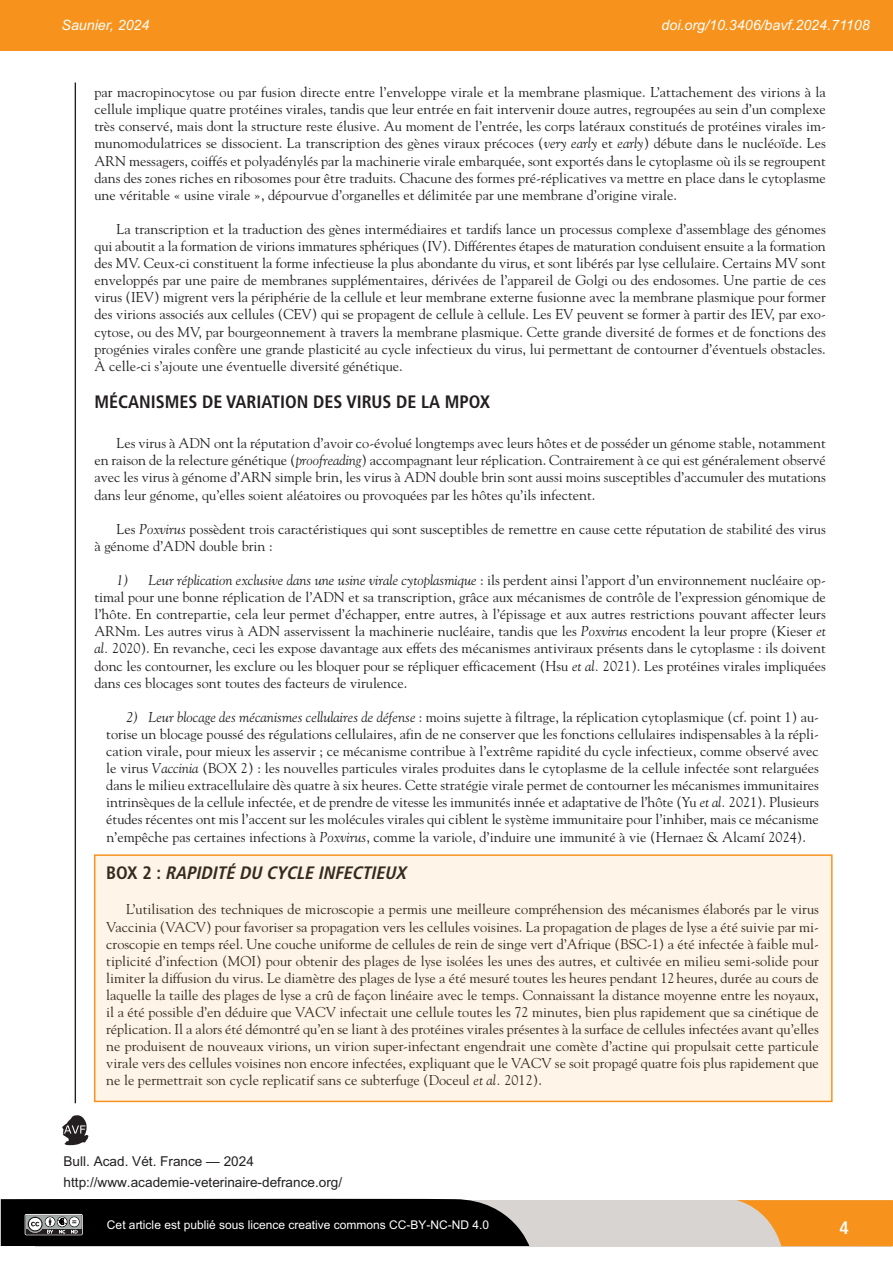
<style>
.page{position:relative;width:893px;height:1263px;background:#fff}
.page>*{position:absolute;margin:0;border:0;box-sizing:border-box;transform-origin:0 0}
.t1{font:700 condensed 18px "Frutiger";color:#231f20}
.t2{font:italic 700 condensed 18px "Frutiger";color:#231f20}
.t3{font:700 condensed 18px "Frutiger";color:#fff}
.t4{font:14.25px/17.1px "Goudy";color:#231f20;text-align:justify}
.t5{font:italic 14.25px "Arial";color:#fff}
.t6{font:13.65px/21px "Arial";color:#231f20}
.t7{font:12px "Arial";color:#fff}
.s1{font-style:italic}
.s2{font-style:normal}
</style>
<div class="page">
<div style="left:35px;top:1199px;width:856px;height:47px;background:#d7d4d2"></div>
<svg style="left:736px;top:1200px;width:157px;height:46px"></svg>
<svg style="left:62px;top:1115px;width:26px;height:30px"></svg>
<div style="left:0;top:0;width:893px;height:51px;background:#f7931d"></div>
<hr style="left:75px;top:82px;width:1px;height:1021px;background:#231f20">
<svg style="left:1px;top:1198px;width:528px;height:48px;background:#131313"></svg>
<div style="left:95px;top:856px;width:736px;height:245px;background:#fef4e8"></div>
<div style="left:94px;top:854px;width:739px;height:248px;border:2px solid #f7931d"></div>
<p class="t5" style="left:62px;top:17px;width:89px">Saunier, 2024</p>
<p class="t5" style="left:662px;top:17px;width:210px">doi.org/10.3406/bavf.2024.71108</p>
<p class="t4" style="left:94px;top:84px;width:733px">par macropinocytose ou par fusion directe entre l’enveloppe virale et la membrane plasmique. L’attachement des virions à la cellule implique quatre protéines virales, tandis que leur entrée en fait intervenir douze autres, regroupées au sein d’un complexe très conservé, mais dont la structure reste élusive. Au moment de l’entrée, les corps latéraux constitués de protéines virales im&shy;munomodulatrices se dissocient. La transcription des gènes viraux précoces (<span class="s1">very early</span> et <span class="s1">early</span>) débute dans le nucléoïde. Les ARN messagers, coiffés et polyadénylés par la machinerie virale embarquée, sont exportés dans le cytoplasme où ils se regroupent dans des zones riches en ribosomes pour être traduits. Chacune des formes pré-réplicatives va mettre en place dans le cytoplasme une véritable « usine virale », dépourvue d’organelles et délimitée par une membrane d’origine virale.</p>
<p class="t4" style="left:94px;top:220px;width:733px;text-indent:22px">La transcription et la traduction des gènes intermédiaires et tardifs lance un processus complexe d’assemblage des génomes qui aboutit a la formation de virions immatures sphériques (IV). Différentes étapes de maturation conduisent ensuite a la formation des MV. Ceux-ci constituent la forme infectieuse la plus abondante du virus, et sont libérés par lyse cellulaire. Certains MV sont enveloppés par une paire de membranes supplémentaires, dérivées de l’appareil de Golgi ou des endosomes. Une partie de ces virus (IEV) migrent vers la périphérie de la cellule et leur membrane externe fusionne avec la membrane plasmique pour former des virions associés aux cellules (CEV) qui se propagent de cellule à cellule. Les EV peuvent se former à partir des IEV, par exo&shy;cytose, ou des MV, par bourgeonnement à travers la membrane plasmique. Cette grande diversité de formes et de fonctions des progénies virales confère une grande plasticité au cycle infectieux du virus, lui permettant de contourner d’éventuels obstacles.<br>À celle-ci s’ajoute une éventuelle diversité génétique.</p>
<p class="t1" style="left:94px;top:394px;width:397px">MÉCANISMES DE VARIATION DES VIRUS DE LA MPOX</p>
<p class="t4" style="left:94px;top:435px;width:733px;text-indent:22px">Les virus à ADN ont la réputation d’avoir co-évolué longtemps avec leurs hôtes et de posséder un génome stable, notamment en raison de la relecture génétique (<span class="s1">proofreading</span>) accompagnant leur réplication. Contrairement à ce qui est généralement observé avec les virus à génome d’ARN simple brin, les virus à ADN double brin sont aussi moins susceptibles d’accumuler des mutations dans leur génome, qu’elles soient aléatoires ou provoquées par les hôtes qu’ils infectent.</p>
<p class="t4" style="left:94px;top:520px;width:733px;text-indent:22px">Les <span class="s1">Poxvirus</span> possèdent trois caractéristiques qui sont susceptibles de remettre en cause cette réputation de stabilité des virus à génome d’ADN double brin :</p>
<p class="t4" style="left:94px;top:571px;width:733px;text-indent:22px"><span class="s1">1) Leur réplication exclusive dans une usine virale cytoplasmique</span> : ils perdent ainsi l’apport d’un environnement nucléaire op&shy;timal pour une bonne réplication de l’ADN et sa transcription, grâce aux mécanismes de contrôle de l’expression génomique de l’hôte. En contrepartie, cela leur permet d’échapper, entre autres, à l’épissage et aux autres restrictions pouvant affecter leurs ARNm. Les autres virus à ADN asservissent la machinerie nucléaire, tandis que les <span class="s1">Poxvirus</span> encodent la leur propre (Kieser <span class="s1">et al.</span> 2020). En revanche, ceci les expose davantage aux effets des mécanismes antiviraux présents dans le cytoplasme : ils doivent donc les contourner, les exclure ou les bloquer pour se répliquer efficacement (Hsu <span class="s1">et al.</span> 2021). Les protéines virales impliquées dans ces blocages sont toutes des facteurs de virulence.</p>
<p class="t4" style="left:106px;top:708px;width:714px;text-indent:20px"><span class="s1">2) Leur blocage des mécanismes cellulaires de défense</span> : moins sujette à filtrage, la réplication cytoplasmique (cf. point 1) au&shy;torise un blocage poussé des régulations cellulaires, afin de ne conserver que les fonctions cellulaires indispensables à la répli&shy;cation virale, pour mieux les asservir ; ce mécanisme contribue à l’extrême rapidité du cycle infectieux, comme observé avec le virus <span class="s1">Vaccinia</span> (BOX 2) : les nouvelles particules virales produites dans le cytoplasme de la cellule infectée sont relarguées dans le milieu extracellulaire dès quatre à six heures. Cette stratégie virale permet de contourner les mécanismes immunitaires intrinsèques de la cellule infectée, et de prendre de vitesse les immunités innée et adaptative de l’hôte (Yu <span class="s1">et al.</span> 2021). Plusieurs études récentes ont mis l’accent sur les molécules virales qui ciblent le système immunitaire pour l’inhiber, mais ce mécanisme n’empêche pas certaines infections à <span class="s1">Poxvirus</span>, comme la variole, d’induire une immunité à vie (Hernaez &amp; Alcamí 2024).</p>
<p class="t2" style="left:106px;top:865px;width:305px"><span class="s2">B O X 2 :</span> RAPIDITÉ DU CYCLE INFECTIEUX</p>
<p class="t4" style="left:106px;top:901px;width:714px;text-indent:20px">L’utilisation des techniques de microscopie a permis une meilleure compréhension des mécanismes élaborés par le virus Vaccinia (VACV) pour favoriser sa propagation vers les cellules voisines. La propagation de plages de lyse a été suivie par mi&shy;croscopie en temps réel. Une couche uniforme de cellules de rein de singe vert d’Afrique (BSC-1) a été infectée à faible mul&shy;tiplicité d’infection (MOI) pour obtenir des plages de lyse isolées les unes des autres, et cultivée en milieu semi-solide pour limiter la diffusion du virus. Le diamètre des plages de lyse a été mesuré toutes les heures pendant 12heures, durée au cours de laquelle la taille des plages de lyse a crû de façon linéaire avec le temps. Connaissant la distance moyenne entre les noyaux, il a été possible d’en déduire que VACV infectait une cellule toutes les 72 minutes, bien plus rapidement que sa cinétique de réplication. Il a alors été démontré qu’en se liant à des protéines virales présentes à la surface de cellules infectées avant qu’elles ne produisent de nouveaux virions, un virion super-infectant engendrait une comète d’actine qui propulsait cette particule virale vers des cellules voisines non encore infectées, expliquant que le VACV se soit propagé quatre fois plus rapidement que ne le permettrait son cycle replicatif sans ce subterfuge (Doceul <span class="s1">et al.</span> 2012).</p>
<p class="t6" style="left:64px;top:1150px;width:280px">Bull. Acad. Vét. France — 2024 http://www.academie-veterinaire-defrance.org/</p>
<p class="t7" style="left:107px;top:1217px;width:384px">Cet article est publié sous licence creative commons CC-BY-NC-ND 4.0</p>
<p class="t3" style="left:840px;top:1220px;width:11px">4</p>
</div>
